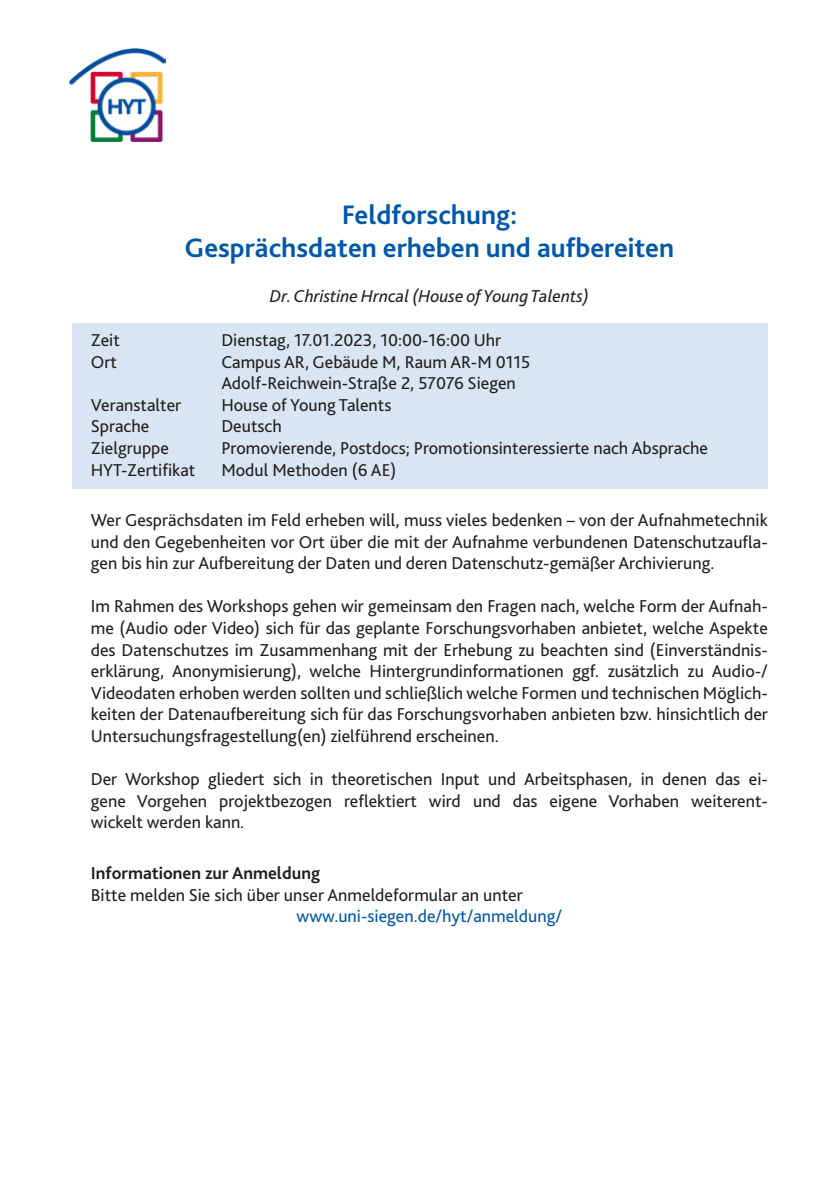
<style>
.page{position:relative;width:840px;height:1191px;background:#fff}
.page>*{position:absolute;margin:0;border:0;box-sizing:border-box;transform-origin:0 0}
.Titel{font:700 28px/33.6px "Bliss 2";color:#0157a8;text-align:center}
.Haupttext{font:18px/21.6px "Bliss 2";color:#231f20;text-align:justify}
.Formalia{font:18px "Bliss 2";color:#231f20}
.Lehrende_Person{font:italic 18px "Bliss 2";color:#231f20}
.LINKS{font:18px "Bliss 2";color:#0157a8}
.Infos_zur_Anmeldung{font:700 18px "Bliss 2";color:#231f20}
</style>
<div class="page">
<img style="left:69px;top:48px;width:96px;height:94px">
<div style="left:72px;top:323px;width:695px;height:166px;background:#d9e5f2"></div>
<p class="Titel" style="left:184px;top:197px;width:491px">Feldforschung:<br>Gesprächsdaten erheben und aufbereiten</p>
<p class="Lehrende_Person" style="left:270px;top:284px;width:320px">Dr. Christine Hrncal (House of Young Talents)</p>
<p class="Formalia" style="left:91px;top:329px;width:31px">Zeit</p>
<p class="Formalia" style="left:221px;top:329px;width:281px">Dienstag, 17.01.2023, 10:00-16:00 Uhr</p>
<p class="Formalia" style="left:91px;top:350px;width:28px">Ort</p>
<p class="Formalia" style="left:221px;top:350px;width:310px">Campus AR, Gebäude M, Raum AR-M 0115</p>
<p class="Formalia" style="left:221px;top:372px;width:296px">Adolf-Reichwein-Straße 2, 57076 Siegen</p>
<p class="Formalia" style="left:91px;top:393px;width:92px">Veranstalter</p>
<p class="Formalia" style="left:221px;top:393px;width:171px">House of Young Talents</p>
<p class="Formalia" style="left:91px;top:415px;width:60px">Sprache</p>
<p class="Formalia" style="left:221px;top:415px;width:62px">Deutsch</p>
<p class="Formalia" style="left:91px;top:437px;width:80px">Zielgruppe</p>
<p class="Formalia" style="left:221px;top:437px;width:488px">Promovierende, Postdocs; Promotionsinteressierte nach Absprache</p>
<p class="Formalia" style="left:91px;top:458px;width:106px">HYT-Zertifikat</p>
<p class="Formalia" style="left:221px;top:458px;width:176px">Modul Methoden (6 AE)</p>
<p class="Haupttext" style="left:91px;top:509px;width:678px">Wer Gesprächsdaten im Feld erheben will, muss vieles bedenken – von der Aufnahmetechnik und den Gegebenheiten vor Ort über die mit der Aufnahme verbundenen Datenschutzaufla&shy;gen bis hin zur Aufbereitung der Daten und deren Datenschutz-gemäßer Archivierung.</p>
<p class="Haupttext" style="left:91px;top:595px;width:678px">Im Rahmen des Workshops gehen wir gemeinsam den Fragen nach, welche Form der Aufnah&shy;me (Audio oder Video) sich für das geplante Forschungsvorhaben anbietet, welche Aspekte des Datenschutzes im Zusammenhang mit der Erhebung zu beachten sind (Einverständnis&shy;erklärung, Anonymisierung), welche Hintergrundinformationen ggf. zusätzlich zu Audio-/ Videodaten erhoben werden sollten und schließlich welche Formen und technischen Möglich&shy;keiten der Datenaufbereitung sich für das Forschungsvorhaben anbieten bzw. hinsichtlich der Untersuchungsfragestellung(en) zielführend erscheinen.</p>
<p class="Haupttext" style="left:91px;top:768px;width:678px">Der Workshop gliedert sich in theoretischen Input und Arbeitsphasen, in denen das ei&shy;gene Vorgehen projektbezogen reflektiert wird und das eigene Vorhaben weiterent&shy;wickelt werden kann.</p>
<p class="Infos_zur_Anmeldung" style="left:91px;top:861px;width:231px">Informationen zur Anmeldung</p>
<p class="Haupttext" style="left:91px;top:883px;width:433px">Bitte melden Sie sich über unser Anmeldeformular an unter</p>
<p class="LINKS" style="left:296px;top:905px;width:267px">www.uni-siegen.de/hyt/anmeldung/</p>
</div>
